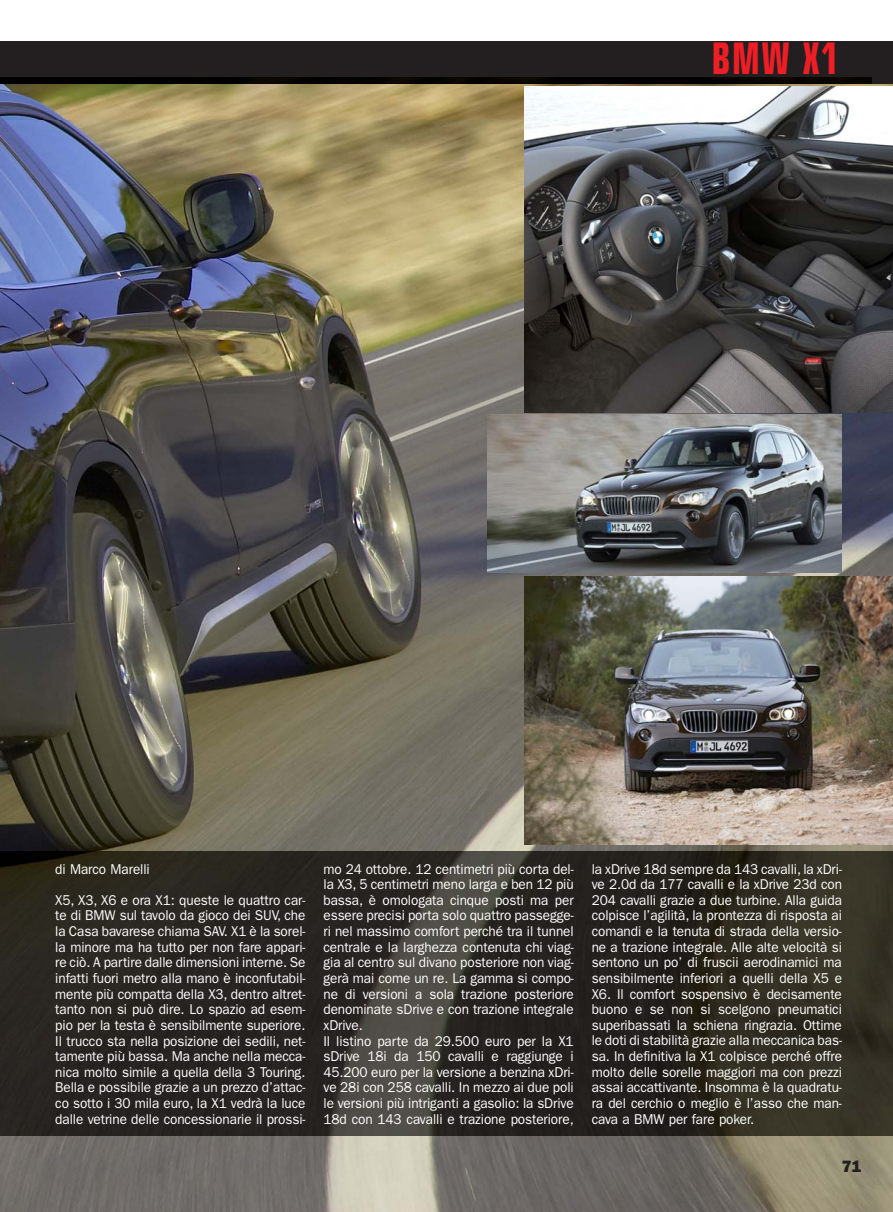
<style>
.page{position:relative;width:893px;height:1212px;background:#fff}
.page>*{position:absolute;margin:0;border:0;box-sizing:border-box;transform-origin:0 0}
.t1{font:700 condensed 43.5px "Eurostile LT Std";color:#ed1e25;scale:.8 1}
.t2{font:16.5px "ITC Franklin Gothic Std Hvy";color:#231f20}
.t3{font:14.25px/15.6px "ITC Franklin Gothic Std";letter-spacing:-.005em;color:#fff;scale:.95 1}
</style>
<div class="page">
<img style="left:0;top:84px;width:893px;height:1128px">
<div style="left:0;top:42px;width:893px;height:42px;background:#231f20"></div>
<img style="left:0;top:41px;width:871px;height:79px">
<img style="left:0;top:851px;width:893px;height:284px">
<img style="left:524px;top:576px;width:369px;height:268px">
<img style="left:525px;top:86px;width:368px;height:326px">
<img style="left:487px;top:414px;width:355px;height:159px">
<h1 class="t1" style="left:712px;top:42px;width:160px">BMW X1</h1>
<p class="t3" style="left:55px;top:854px;width:265px;line-height:31.2px">di Marco Marelli<br>X5, X3, X6 e ora X1: queste le quattro car-</p>
<p class="t3" style="left:55px;top:909px;width:265px;text-align:justify">te di BMW sul tavolo da gioco dei SUV, che la Casa bavarese chiama SAV. X1 è la sorel&shy;la minore ma ha tutto per non fare appari&shy;re ciò. A partire dalle dimensioni interne. Se infatti fuori metro alla mano è inconfutabil&shy;mente più compatta della X3, dentro altret&shy;tanto non si può dire. Lo spazio ad esem&shy;pio per la testa è sensibilmente superiore.<br>Il trucco sta nella posizione dei sedili, net&shy;tamente più bassa. Ma anche nella mecca&shy;nica molto simile a quella della 3 Touring.<br>Bella e possibile grazie a un prezzo d’attac&shy;co sotto i 30 mila euro, la X1 vedrà la luce dalle vetrine delle concessionarie il prossi-</p>
<p class="t3" style="left:323px;top:862px;width:265px">mo 24 ottobre. 12 centimetri più corta del&shy;la X3, 5 centimetri meno larga e ben 12 più bassa, è omologata cinque posti ma per essere precisi porta solo quattro passegge&shy;ri nel massimo comfort perché tra il tunnel centrale e la larghezza contenuta chi viag&shy;gia al centro sul divano posteriore non viag&shy;gerà mai come un re. La gamma si compo&shy;ne di versioni a sola trazione posteriore denominate sDrive e con trazione integrale xDrive.<br>Il listino parte da 29.500 euro per la X1 sDrive 18i da 150 cavalli e raggiunge i 45.200 euro per la versione a benzina xDri&shy;ve 28i con 258 cavalli. In mezzo ai due poli le versioni più intriganti a gasolio: la sDrive 18d con 143 cavalli e trazione posteriore,</p>
<p class="t3" style="left:592px;top:862px;width:265px;text-align:justify">la xDrive 18d sempre da 143 cavalli, la xDri&shy;ve 2.0d da 177 cavalli e la xDrive 23d con 204 cavalli grazie a due turbine. Alla guida colpisce l’agilità, la prontezza di risposta ai comandi e la tenuta di strada della versio&shy;ne a trazione integrale. Alle alte velocità si sentono un po’ di fruscii aerodinamici ma sensibilmente inferiori a quelli della X5 e X6. Il comfort sospensivo è decisamente buono e se non si scelgono pneumatici superibassati la schiena ringrazia. Ottime le doti di stabilità grazie alla meccanica bas&shy;sa. In definitiva la X1 colpisce perché offre molto delle sorelle maggiori ma con prezzi assai accattivante. Insomma è la quadratu&shy;ra del cerchio o meglio è l’asso che man&shy;cava a BMW per fare poker.</p>
<p class="t2" style="left:842px;top:1160px;width:21px">71</p>
</div>
